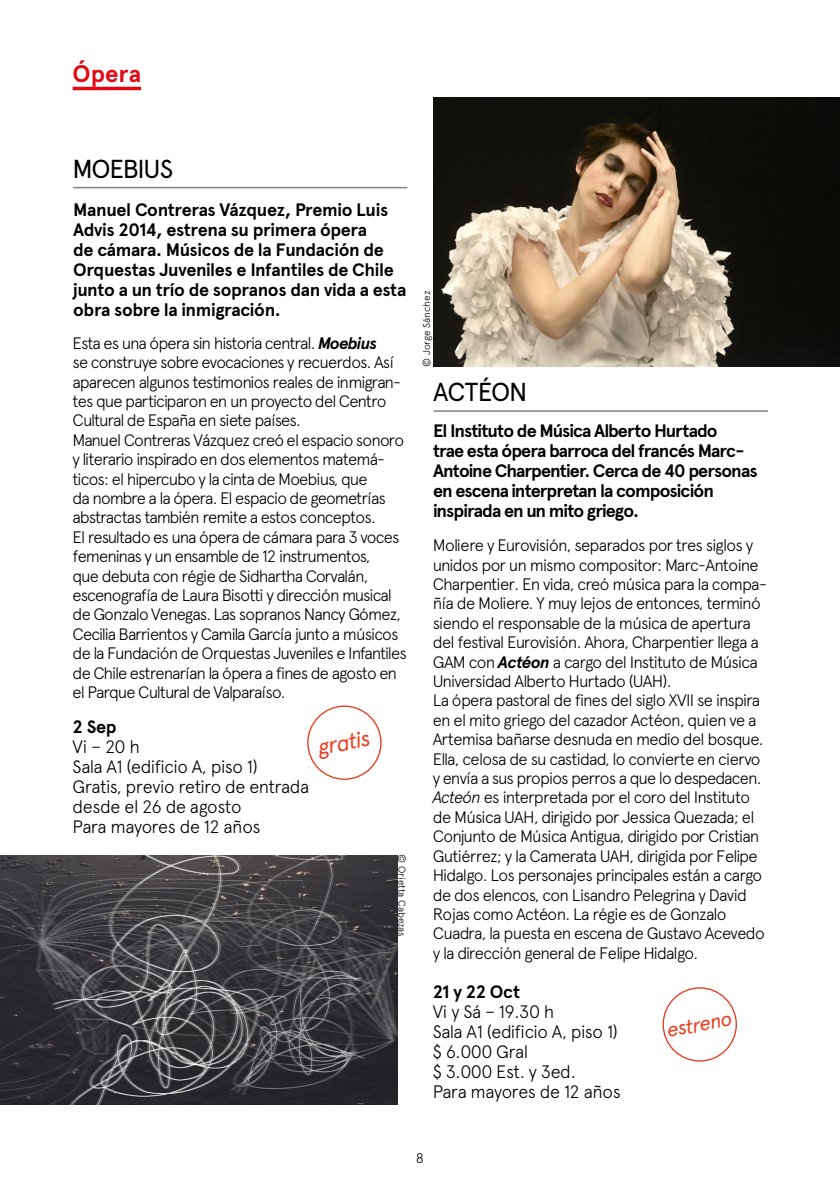
<style>
.page{position:relative;width:840px;height:1191px;background:#fff}
.page>*{position:absolute;margin:0;border:0;box-sizing:border-box;transform-origin:0 0}
.t1{font:26px "Apercu";letter-spacing:-.045em;color:#000}
.t2{font:700 24px "Apercu";color:#e30613}
.t3{font:italic 22.2px "Apercu";color:#e84124}
.t4{font:italic 20px "Apercu";color:#e84124}
.t5{font:700 18px/20px "Apercu";letter-spacing:-.02em;color:#000}
.t6{font:300 18px/20px "Apercu";letter-spacing:-.03em;color:#000}
.t7{font:700 18px/20px "Apercu";letter-spacing:-.05em;color:#000}
.t8{font:300 16.6px/19.4px "Apercu";letter-spacing:-.05em;color:#000}
.t9{font:300 14px "Apercu";color:#000}
.t10{font:300 10px "Apercu";color:#000}
.s1{font-weight:700;font-style:italic}
.s2{font-style:italic}
</style>
<div class="page">
<hr style="left:72px;top:87px;width:69px;height:3px;background:#e30613">
<img style="left:433px;top:97px;width:406px;height:269px">
<hr style="left:433px;top:410px;width:334px;height:2px;background:#878787">
<img style="left:0;top:855px;width:397px;height:249px">
<hr style="left:73px;top:187px;width:334px;height:1px;background:#878787">
<div style="left:307px;top:705px;width:74px;height:75px;border:1px solid #e84124;border-radius:50%"></div>
<div style="left:662px;top:987px;width:74px;height:74px;border:1px solid #e84124;border-radius:50%"></div>
<h2 class="t2" style="left:72px;top:59px;width:70px">Ópera</h2>
<h1 class="t1" style="left:72px;top:154px;width:102px">MOEBIUS</h1>
<p class="t5" style="left:73px;top:200px;width:334px">Manuel Contreras Vázquez, Premio Luis Advis 2014, estrena su primera ópera<br>de cámara. Músicos de la Fundación de Orquestas Juveniles e Infantiles de Chile junto a un trío de sopranos dan vida a esta obra sobre la inmigración.</p>
<p class="t8" style="left:72px;top:333px;width:335px">Esta es una ópera sin historia central. <span class="s1">Moebius<br></span>se construye sobre evocaciones y recuerdos. Así aparecen algunos testimonios reales de inmigran&shy;tes que participaron en un proyecto del Centro Cultural de España en siete países.<br>Manuel Contreras Vázquez creó el espacio sonoro y literario inspirado en dos elementos matemá&shy;ticos: el hipercubo y la cinta de Moebius, que<br>da nombre a la ópera. El espacio de geometrías abstractas también remite a estos conceptos.<br>El resultado es una ópera de cámara para 3 voces femeninas y un ensamble de 12 instrumentos,<br>que debuta con régie de Sidhartha Corvalán, escenografía de Laura Bisotti y dirección musical de Gonzalo Venegas. Las sopranos Nancy Gómez, Cecilia Barrientos y Camila García junto a músicos de la Fundación de Orquestas Juveniles e Infantiles de Chile estrenarían la ópera a fines de agosto en el Parque Cultural de Valparaíso.</p>
<p class="t5" style="left:72px;top:717px;width:46px">2 Sep</p>
<p class="t6" style="left:72px;top:737px;width:238px">Vi – 20 h<br>Sala A1 (edificio A, piso 1)<br>Gratis, previo retiro de entrada desde el 26 de agosto<br>Para mayores de 12 años</p>
<h3 class="t3" style="left:315px;top:734px;width:55px;rotate:-11deg">gratis</h3>
<p class="t10" style="left:407px;top:854px;width:84px;rotate:90deg">© Orietta Cabezas</p>
<p class="t10" style="left:420px;top:366px;width:77px;rotate:-90deg">© Jorge Sánchez</p>
<h1 class="t1" style="left:433px;top:376px;width:96px">ACTÉON</h1>
<p class="t7" style="left:433px;top:421px;width:326px">El Instituto de Música Alberto Hurtado<br>trae esta ópera barroca del francés Marc-Antoine Charpentier. Cerca de 40 personas en escena interpretan la composición inspirada en un mito griego.</p>
<p class="t8" style="left:432px;top:535px;width:335px">Moliere y Eurovisión, separados por tres siglos y unidos por un mismo compositor: Marc-Antoine Charpentier. En vida, creó música para la compa&shy;ñía de Moliere. Y muy lejos de entonces, terminó siendo el responsable de la música de apertura del festival Eurovisión. Ahora, Charpentier llega a GAM con <span class="s1">Actéon</span> a cargo del Instituto de Música Universidad Alberto Hurtado (UAH).<br>La ópera pastoral de fines del siglo XVII se inspira en el mito griego del cazador Actéon, quien ve a Artemisa bañarse desnuda en medio del bosque.<br>Ella, celosa de su castidad, lo convierte en ciervo y envía a sus propios perros a que lo despedacen.<br><span class="s2">Acteón</span> es interpretada por el coro del Instituto de Música UAH, dirigido por Jessica Quezada; el Conjunto de Música Antigua, dirigido por Cristian Gutiérrez; y la Camerata UAH, dirigida por Felipe Hidalgo. Los personajes principales están a cargo de dos elencos, con Lisandro Pelegrina y David Rojas como Actéon. La régie es de Gonzalo Cuadra, la puesta en escena de Gustavo Acevedo y la dirección general de Felipe Hidalgo.</p>
<p class="t5" style="left:432px;top:981px;width:89px">21 y 22 Oct</p>
<p class="t6" style="left:432px;top:1001px;width:189px">Vi y Sá – 19.30 h<br>Sala A1 (edificio A, piso 1) $ 6.000 Gral<br>$ 3.000 Est. y 3ed.<br>Para mayores de 12 años</p>
<p class="t4" style="left:664px;top:1018px;width:67px;rotate:-11deg">estreno</p>
<p class="t9" style="left:415px;top:1150px;width:10px">8</p>
</div>
